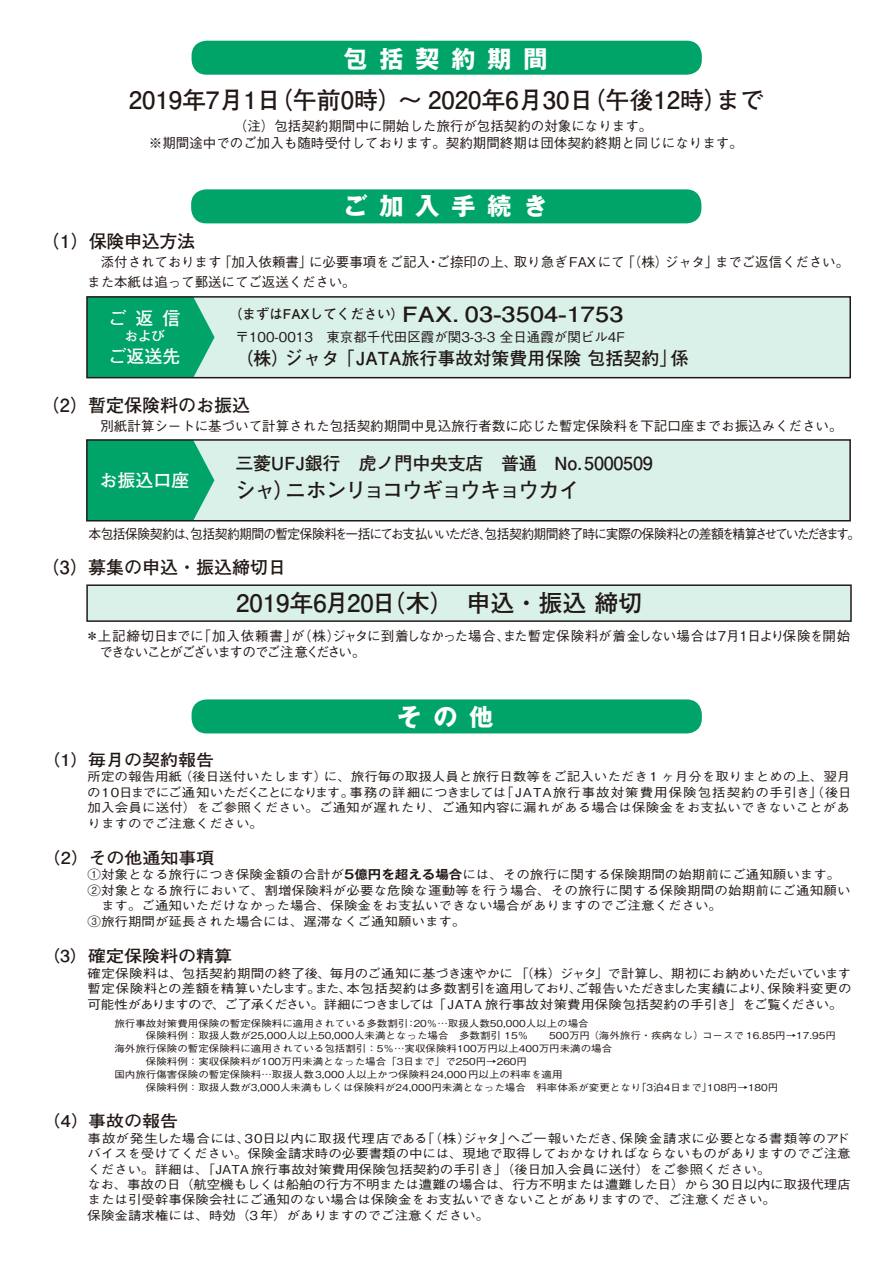
<style>
.page{position:relative;width:893px;height:1263px;background:#fff}
.page>*{position:absolute;margin:0;border:0;box-sizing:border-box;transform-origin:0 0}
.t1{font:700 24px "Futo Go B101 Pro";color:#221815}
.t2{font:700 24px "Gothic MB101 Pro";letter-spacing:.5em;color:#fff}
.t3{font:700 21px "Futo Go B101 Pro";letter-spacing:.01em;color:#221815;scale:1.2 1}
.t4{font:700 21px "Futo Go B101 Pro";letter-spacing:-.08em;color:#221815}
.t5{font:700 18px "Futo Go B101 Pro";color:#221815}
.t6{font:700 18px "Futo Go B101 Pro";color:#fff}
.t7{font:700 16.35px "Futo Go B101 Pro";color:#221815;scale:1.1 1}
.t8{font:500 13.5px/17px "Gothic BBB Pro";letter-spacing:-.005em;color:#221815;text-align:center}
.t9{font:500 13.5px/16.2px "Gothic BBB Pro";letter-spacing:-.055em;color:#221815}
.t10{font:500 13.5px "Gothic BBB Pro";letter-spacing:-.07em;color:#221815;scale:.95 1}
.t11{font:700 13.5px "Futo Go B101 Pro";color:#fff}
.t12{font:500 12.3px/15.5px "Gothic BBB Pro";color:#221815;scale:1.1 1}
.t13{font:500 9.6px/12.9px "Gothic BBB Pro";color:#221815;scale:1.1 1}
.s1{font-size:13.5px}
.s2{font-family:"Gothic MB101 Pro De";font-weight:700}
</style>
<div class="page">
<div style="left:192px;top:41px;width:510px;height:34px;background:#00a469;border-radius:15px"></div>
<div style="left:192px;top:699px;width:510px;height:34px;background:#00a469;border-radius:15px"></div>
<div style="left:191px;top:189px;width:510px;height:34px;background:#00a469;border-radius:15px"></div>
<div style="left:87px;top:585px;width:764px;height:36px;background:#d9f1e9"></div>
<div style="left:86px;top:584px;width:766px;height:38px;border:1px solid #221815"></div>
<div style="left:87px;top:297px;width:763px;height:81px;background:#d9f1e9"></div>
<svg style="left:89px;top:299px;width:126px;height:76px;background:#11aa73"></svg>
<div style="left:86px;top:296px;width:765px;height:82px;border:2px solid #221815"></div>
<div style="left:87px;top:440px;width:763px;height:81px;background:#d9f1e9"></div>
<svg style="left:89px;top:442px;width:125px;height:76px;background:#10a972"></svg>
<div style="left:86px;top:439px;width:765px;height:82px;border:2px solid #221815"></div>
<h1 class="t2" style="left:343px;top:39px;width:205px">包括契約期間</h1>
<h1 class="t1" style="left:129px;top:81px;width:637px">2019年7月1日（午前0時）～ 2020年6月30日（午後12時）まで</h1>
<p class="t8" style="left:149px;top:116px;width:595px">（注）包括契約期間中に開始した旅行が包括契約の対象になります。<br>※期間途中でのご加入も随時受付しております。契約期間終期は団体契約終期と同じになります。</p>
<h3 class="t5" style="left:41px;top:227px;width:155px">（1）保険申込方法</h3>
<h1 class="t2" style="left:343px;top:186px;width:205px">ご加入手続き</h1>
<p class="t8" style="left:87px;top:251px;width:763px;line-height:19.5px;text-align:left;text-indent:14px">添付されております「加入依頼書」に必要事項をご記入・ご捺印の上、取り急ぎFAXにて「（株）ジャタ」までご返信ください。また本紙は追って郵送にてご返送ください。</p>
<h3 class="t6" style="left:109px;top:303px;width:73px">ご返信</h3>
<p class="t11" style="left:125px;top:325px;width:42px">および</p>
<h3 class="t6" style="left:109px;top:342px;width:73px">ご返送先</h3>
<h2 class="t3" style="left:229px;top:297px;width:330px"><span class="s1">（まずはFAXしてください）</span>FAX. 03-3504-1753</h2>
<p class="t8" style="left:236px;top:327px;width:391px">〒100-0013　東京都千代田区霞が関3-3-3 全日通霞が関ビル4F</p>
<h3 class="t5" style="left:236px;top:344px;width:455px">（株）ジャタ「JATA旅行事故対策費用保険 包括契約」係</h3>
<h3 class="t5" style="left:41px;top:390px;width:211px">（2）暫定保険料のお振込</h3>
<p class="t8" style="left:100px;top:416px;width:744px">別紙計算シートに基づいて計算された包括契約期間中見込旅行者数に応じた暫定保険料を下記口座までお振込みください。</p>
<h3 class="t6" style="left:100px;top:466px;width:91px">お振込口座</h3>
<h3 class="t5" style="left:235px;top:449px;width:419px">三菱UFJ銀行 虎ノ門中央支店 普通 No.5000509</h3>
<h2 class="t4" style="left:235px;top:473px;width:346px">シャ）ニホンリョコウギョウキョウカイ</h2>
<p class="t10" style="left:88px;top:523px;width:814px">本包括保険契約は、包括契約期間の暫定保険料を一括にてお支払いいただき、包括契約期間終了時に実際の保険料との差額を精算させていただきます。</p>
<h3 class="t5" style="left:41px;top:553px;width:247px">（3）募集の申込・振込締切日</h3>
<h1 class="t1" style="left:236px;top:584px;width:408px">2019年6月20日（木） 申込・振込 締切</h1>
<p class="t9" style="left:100px;top:626px;width:752px;text-indent:-14px">＊上記締切日までに「加入依頼書」が（株）ジャタに到着しなかった場合、また暫定保険料が着金しない場合は7月1日より保険を開始できないことがございますのでご注意ください。</p>
<h1 class="t2" style="left:397px;top:697px;width:97px">その他</h1>
<h3 class="t7" style="left:42px;top:746px;width:158px">（1）毎月の契約報告</h3>
<p class="t12" style="left:87px;top:767px;width:696px">所定の報告用紙（後日送付いたします）に、旅行毎の取扱人員と旅行日数等をご記入いただき1 ヶ月分を取りまとめの上、翌月の10日までにご通知いただくことになります。事務の詳細につきましては「JATA旅行事故対策費用保険包括契約の手引き」（後日加入会員に送付）をご参照ください。ご通知が遅れたり、ご通知内容に漏れがある場合は保険金をお支払いできないことがありますのでご注意ください。</p>
<h3 class="t7" style="left:42px;top:844px;width:158px">（2）その他通知事項</h3>
<p class="t12" style="left:88px;top:865px;width:686px">①対象となる旅行につき保険金額の合計が<span class="s2">5億円を超える場合</span>には、その旅行に関する保険期間の始期前にご通知願います。</p>
<p class="t12" style="left:88px;top:881px;width:695px">②対象となる旅行において、割増保険料が必要な危険な運動等を行う場合、その旅行に関する保険期間の始期前にご通知願い</p>
<p class="t12" style="left:101px;top:896px;width:566px">ます。ご通知いただけなかった場合、保険金をお支払いできない場合がありますのでご注意ください。</p>
<p class="t12" style="left:88px;top:912px;width:345px">③旅行期間が延長された場合には、遅滞なくご通知願います。</p>
<h3 class="t7" style="left:42px;top:943px;width:174px">（3）確定保険料の精算</h3>
<p class="t12" style="left:87px;top:964px;width:696px;text-align:justify">確定保険料は、包括契約期間の終了後、毎月のご通知に基づき速やかに「（株）ジャタ」で計算し、期初にお納めいただいています暫定保険料との差額を精算いたします。また、本包括契約は多数割引を適用しており、ご報告いただきました実績により、保険料変更の可能性がありますので、ご了承ください。詳細につきましては「JATA 旅行事故対策費用保険包括契約の手引き」をご覧ください。</p>
<p class="t13" style="left:114px;top:1015px;width:657px">旅行事故対策費用保険の暫定保険料に適用されている多数割引：20％…取扱人数50,000人以上の場合<br>　　　保険料例：取扱人数が25,000人以上50,000人未満となった場合　多数割引 15％　　500万円（海外旅行・疾病なし）コースで 16.85円→17.95円海外旅行保険の暫定保険料に適用されている包括割引：5％…実収保険料100万円以上400万円未満の場合<br>　　　保険料例：実収保険料が100万円未満となった場合「3日まで」で250円→260円<br>国内旅行傷害保険の暫定保険料…取扱人数3,000人以上かつ保険料24,000円以上の料率を適用<br>　　　保険料例：取扱人数が3,000人未満もしくは保険料が24,000円未満となった場合　料率体系が変更となり「3泊4日まで」108円→180円</p>
<h3 class="t7" style="left:42px;top:1108px;width:125px">（4）事故の報告</h3>
<p class="t12" style="left:87px;top:1129px;width:695px">事故が発生した場合には、30日以内に取扱代理店である「（株）ジャタ」へご一報いただき、保険金請求に必要となる書類等のアドバイスを受けてください。保険金請求時の必要書類の中には、現地で取得しておかなければならないものがありますのでご注意ください。詳細は、「JATA旅行事故対策費用保険包括契約の手引き」（後日加入会員に送付）をご参照ください。<br>なお、事故の日（航空機もしくは船舶の行方不明または遭難の場合は、行方不明または遭難した日）から30日以内に取扱代理店または引受幹事保険会社にご通知のない場合は保険金をお支払いできないことがありますので、ご注意ください。<br>保険金請求権には、時効（3年）がありますのでご注意ください。</p>
</div>
